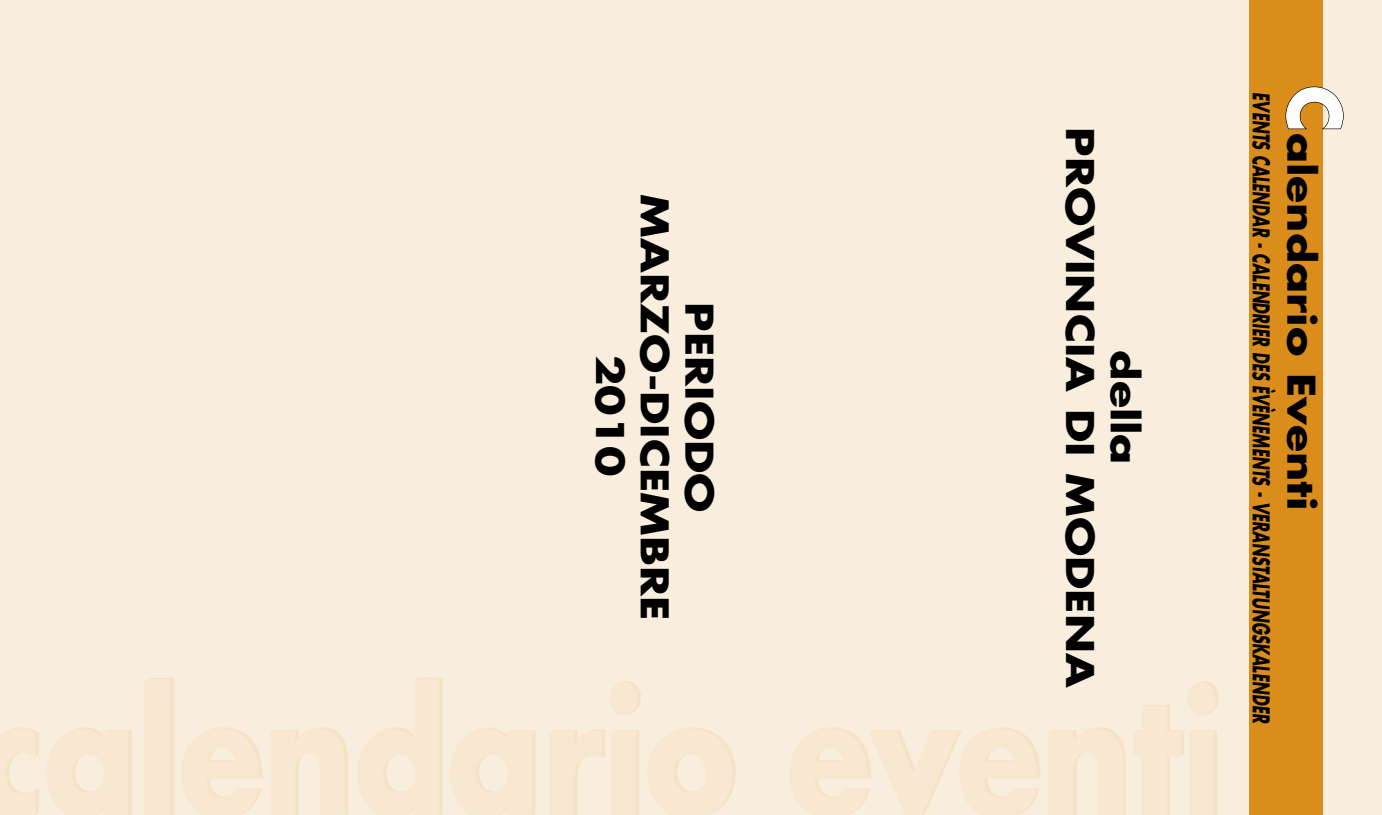
<style>
.page{position:relative;width:1382px;height:815px;background:#f9eedd}
.page>*{position:absolute;margin:0;border:0;box-sizing:border-box;transform-origin:0 0}
.t1{font:700 165px "Futura";color:#f6e2c6;scale:.83 1}
.t2{font:700 37.25px/44.8px "Futura";color:#000;text-align:center;scale:1.19 1}
.t3{font:italic 700 22.5px "Futura";letter-spacing:-.005em;color:#000;scale:.65 1}
.s1{font-size:71.75px;color:#fff}
</style>
<div class="page">
<div style="left:1250px;top:0;width:73px;height:815px;background:#da8d1b"></div>
<svg style="left:1285px;top:86px;width:59px;height:44px"></svg>
<p class="t2" style="left:1148px;top:127px;width:472px;rotate:90deg">della<br>Provinc ia di Modena</p>
<p class="t2" style="left:722px;top:194px;width:355px;rotate:90deg">periodo marzo-dicembre<br>2010</p>
<h1 class="t1" style="left:-20px;top:643px;width:1502px">calendario eventi</h1>
<p class="t3" style="left:1276px;top:92px;width:972px;rotate:90deg">events calendar - calendrier des èvènements - veranstaltungskalender</p>
<p class="t2" style="left:1324px;top:85px;width:359px;rotate:90deg"><span class="s1">C</span>alendario Eventi</p>
</div>
